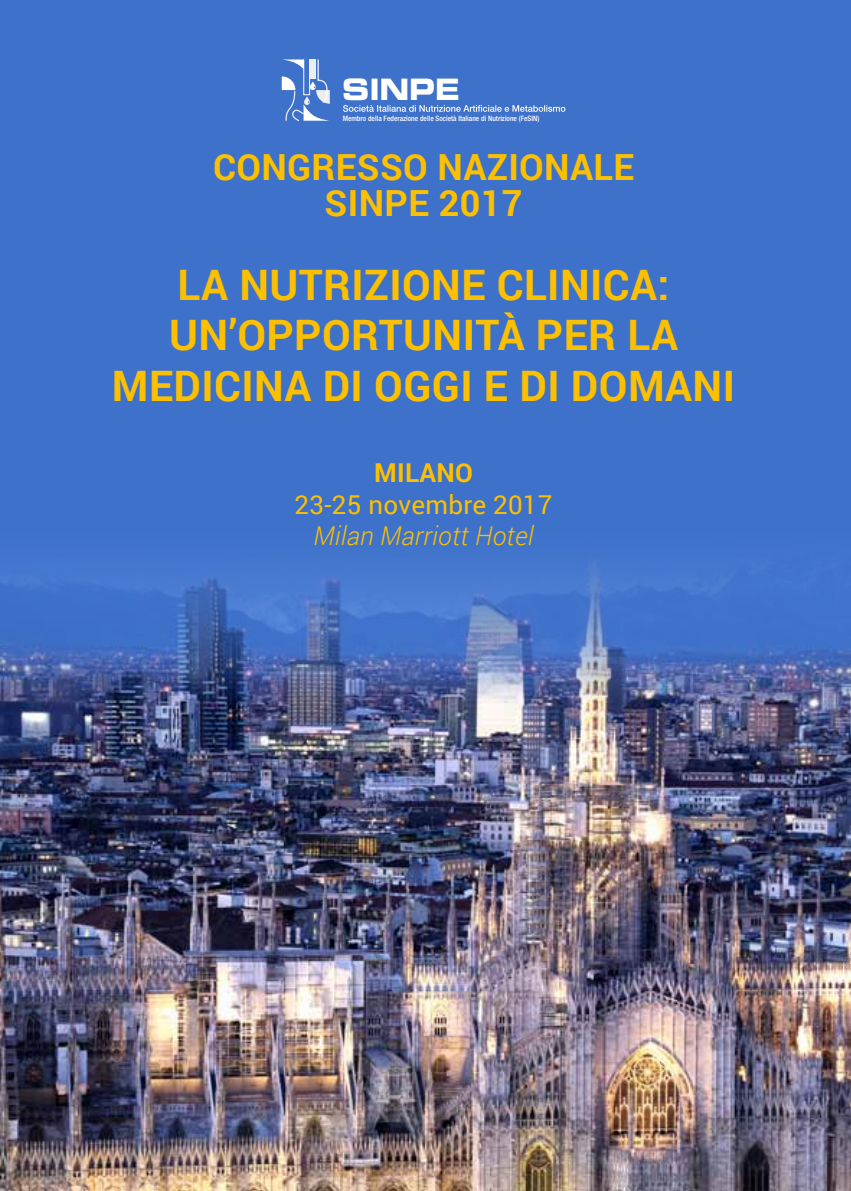
<style>
.page{position:relative;width:851px;height:1191px;background:#fff}
.page>*{position:absolute;margin:0;border:0;box-sizing:border-box;transform-origin:0 0}
.t1{font:700 42px/50.4px "Roboto";letter-spacing:.01em;color:#fcc000;text-align:center}
.t2{font:700 36px/36px "Roboto";letter-spacing:.01em;color:#fcc000;text-align:center}
.t3{font:29.6px "Eurostile LT Std Bold Ex 2";letter-spacing:-.01em;color:#fff;scale:.89 1}
.t4{font:italic 300 26px "Roboto";letter-spacing:.01em;color:#fcc000}
.t5{font:26px "Roboto";letter-spacing:.01em;color:#fcc000}
.t6{font:700 26px "Roboto";color:#fcc000}
.t7{font:500 condensed 7.4px "Helvetica Neue LT Std";color:#fff}
</style>
<div class="page">
<div style="left:0;top:0;width:850px;height:1191px;background:#3e71ca"></div>
<img style="left:0;top:560px;width:850px;height:631px">
<svg style="left:282px;top:59px;width:48px;height:63px"></svg>
<svg style="left:343px;top:105px;width:222px;height:7px"></svg>
<p class="t3" style="left:342px;top:68px;width:133px">SINPE</p>
<p class="t7" style="left:342px;top:114px;width:198px">Membro della Federazione delle Società Italiane di Nutrizione (FeSIN)</p>
<p class="t2" style="left:213px;top:147px;width:422px">CONGRESSO NAZIONALE<br>SINPE 2017</p>
<p class="t1" style="left:112px;top:258px;width:624px">LA NUTRIZIONE CLINICA:<br>UN’OPPORTUNITÀ PER LA<br>MEDICINA DI OGGI E DI DOMANI</p>
<p class="t6" style="left:374px;top:455px;width:39px">MILANO</p>
<p class="t5" style="left:294px;top:486px;width:259px">23-25 novembre 2017</p>
<p class="t4" style="left:313px;top:517px;width:221px">Milan Marriott Hotel</p>
</div>
